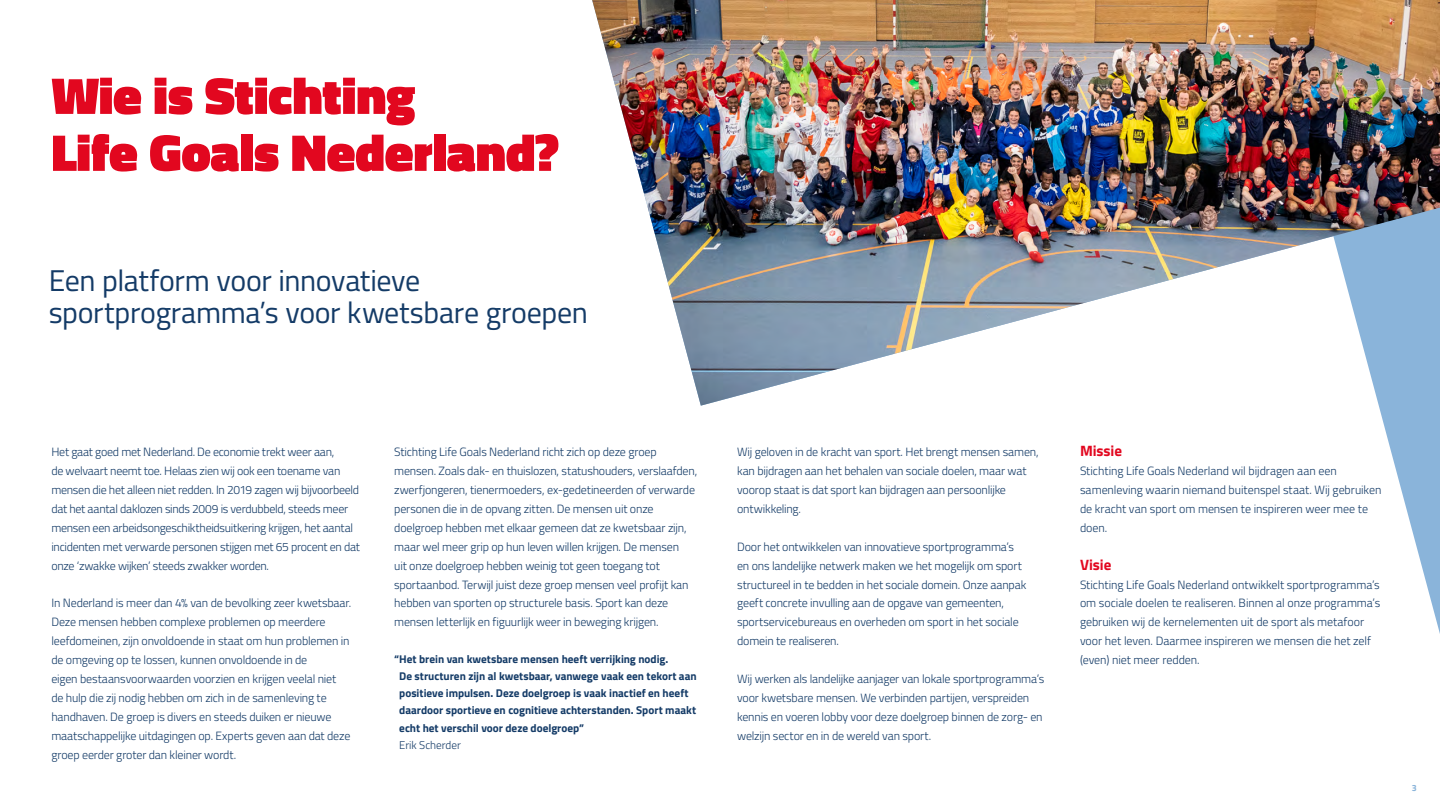
<style>
.page{position:relative;width:1440px;height:810px;background:#fff}
.page>*{position:absolute;margin:0;border:0;box-sizing:border-box;transform-origin:0 0}
.t1{font:900 52.5px/57px "Titillium Web";letter-spacing:-.005em;color:#e2071f}
.t2{font:30px/31.7px "Titillium Web";letter-spacing:-.015em;color:#143b67}
.t3{font:700 15px "Titillium Web";letter-spacing:-.005em;color:#e2071f}
.t4{font:300 12px/19px "Titillium Web";letter-spacing:-.015em;color:#143b67}
.t5{font:700 11.25px/17.2px "Titillium Web";color:#143b67}
.t6{font:300 11.25px "Titillium Web";letter-spacing:-.005em;color:#143b67}
.t7{font:700 9px "Titillium Web";color:#8ab4da}
</style>
<div class="page">
<svg style="left:1379px;top:406px;width:61px;height:228px"></svg>
<img style="left:592px;top:0;width:848px;height:406px">
<h1 class="t1" style="left:51px;top:67px;width:509px">Wie is Stichting<br>Life Goals Nederland?</h1>
<h2 class="t2" style="left:49px;top:263px;width:541px">Een platform voor innovatieve sportprogramma’s voor kwetsbare groepen</h2>
<p class="t4" style="left:51px;top:441px;width:310px">Het gaat goed met Nederland. De economie trekt weer aan,<br>de welvaart neemt toe. Helaas zien wij ook een toename van mensen die het alleen niet redden. In 2019 zagen wij bijvoorbeeld dat het aantal daklozen sinds 2009 is verdubbeld, steeds meer mensen een arbeidsongeschiktheidsuitkering krijgen, het aantal incidenten met verwarde personen stijgen met 65 procent en dat onze ‘zwakke wijken’ steeds zwakker worden.</p>
<p class="t4" style="left:51px;top:593px;width:301px">In Nederland is meer dan 4% van de bevolking zeer kwetsbaar.<br>Deze mensen hebben complexe problemen op meerdere leefdomeinen, zijn onvoldoende in staat om hun problemen in de omgeving op te lossen, kunnen onvoldoende in de<br>eigen bestaansvoorwaarden voorzien en krijgen veelal niet de hulp die zij nodig hebben om zich in de samenleving te handhaven. De groep is divers en steeds duiken er nieuwe maatschappelijke uitdagingen op. Experts geven aan dat deze groep eerder groter dan kleiner wordt.</p>
<p class="t4" style="left:394px;top:441px;width:305px">Stichting Life Goals Nederland richt zich op deze groep mensen. Zoals dak- en thuislozen, statushouders, verslaafden, zwerfjongeren, tienermoeders, ex-gedetineerden of verwarde personen die in de opvang zitten. De mensen uit onze doelgroep hebben met elkaar gemeen dat ze kwetsbaar zijn, maar wel meer grip op hun leven willen krijgen. De mensen<br>uit onze doelgroep hebben weinig tot geen toegang tot sportaanbod. Terwijl juist deze groep mensen veel profijt kan hebben van sporten op structurele basis. Sport kan deze mensen letterlijk en figuurlijk weer in beweging krijgen.</p>
<p class="t5" style="left:399px;top:650px;width:299px;text-indent:-5px">“Het brein van kwetsbare mensen heeft verrijking nodig.<br>De structuren zijn al kwetsbaar, vanwege vaak een tekort aan positieve impulsen. Deze doelgroep is vaak inactief en heeft daardoor sportieve en cognitieve achterstanden. Sport maakt echt het verschil voor deze doelgroep”</p>
<p class="t6" style="left:399px;top:737px;width:63px">Erik Scherder</p>
<p class="t4" style="left:737px;top:441px;width:303px">Wij geloven in de kracht van sport. Het brengt mensen samen, kan bijdragen aan het behalen van sociale doelen, maar wat voorop staat is dat sport kan bijdragen aan persoonlijke ontwikkeling.</p>
<p class="t4" style="left:737px;top:536px;width:291px">Door het ontwikkelen van innovatieve sportprogramma’s en ons landelijke netwerk maken we het mogelijk om sport structureel in te bedden in het sociale domein. Onze aanpak geeft concrete invulling aan de opgave van gemeenten, sportservicebureaus en overheden om sport in het sociale domein te realiseren.</p>
<p class="t4" style="left:737px;top:669px;width:309px">Wij werken als landelijke aanjager van lokale sportprogramma’s voor kwetsbare mensen. We verbinden partijen, verspreiden kennis en voeren lobby voor deze doelgroep binnen de zorg- en welzijn sector en in de wereld van sport.</p>
<p class="t3" style="left:1080px;top:439px;width:44px">Missie</p>
<p class="t4" style="left:1080px;top:460px;width:303px">Stichting Life Goals Nederland wil bijdragen aan een samenleving waarin niemand buitenspel staat. Wij gebruiken de kracht van sport om mensen te inspireren weer mee te doen.</p>
<p class="t3" style="left:1080px;top:553px;width:33px">Visie</p>
<p class="t4" style="left:1080px;top:574px;width:302px">Stichting Life Goals Nederland ontwikkelt sportprogramma’s om sociale doelen te realiseren. Binnen al onze programma’s gebruiken wij de kernelementen uit de sport als metafoor voor het leven. Daarmee inspireren we mensen die het zelf (even) niet meer redden.</p>
<p class="t7" style="left:1412px;top:781px;width:7px">3</p>
</div>
